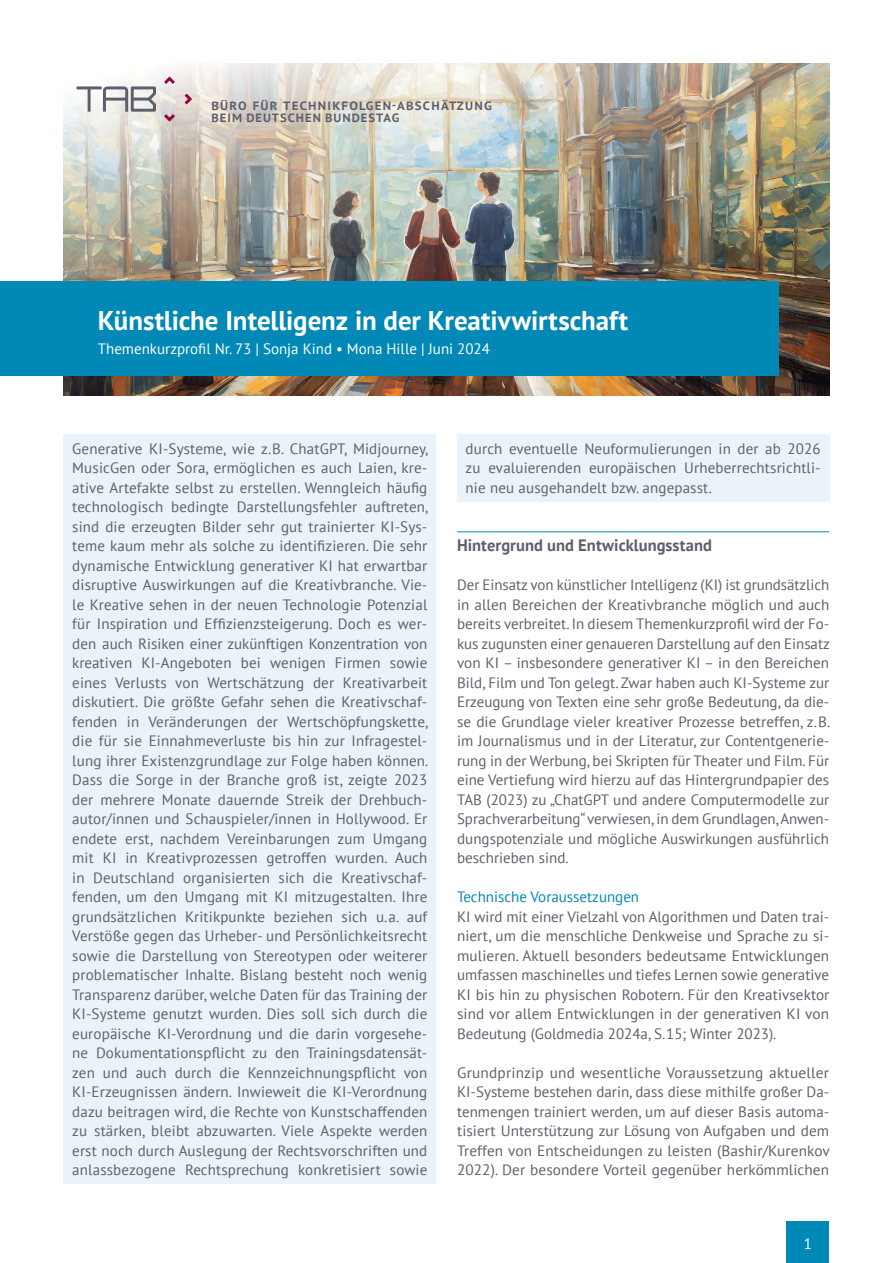
<style>
.page{position:relative;width:893px;height:1263px;background:#fff}
.page>*{position:absolute;margin:0;border:0;box-sizing:border-box;transform-origin:0 0}
.Titel_1{font:700 27px "PT Sans";letter-spacing:-.005em;color:#fff}
.Ü1{font:700 16.5px "PT Sans";letter-spacing:.005em;color:#5d606c}
.Vorspann{font:15px/19.5px "PT Sans";letter-spacing:.01em;color:#5d606c;text-align:justify}
.Textkörper{font:15px/19.5px "PT Sans";color:#5d606c;text-align:justify}
.TKP_Nr_Name_Monat{font:15px "PT Sans";color:#fff}
.Ü2{font:15px "PT Sans";color:#0088b6}
.t1{font:700 12px/12px "PT Sans";letter-spacing:.09em;color:#5d606c;scale:1.07 1}
</style>
<div class="page">
<img style="left:64px;top:64px;width:765px;height:331px">
<div style="left:787px;top:1221px;width:42px;height:42px;background:#0088b6"></div>
<svg style="left:77px;top:86px;width:79px;height:26px"></svg>
<svg style="left:185px;top:94px;width:7px;height:10px"></svg>
<svg style="left:164px;top:77px;width:11px;height:7px"></svg>
<svg style="left:164px;top:114px;width:11px;height:8px"></svg>
<div style="left:64px;top:434px;width:372px;height:750px;background:#e9f3f9"></div>
<div style="left:0;top:281px;width:778px;height:94px;background:#0088b6"></div>
<hr style="left:457px;top:531px;width:372px;height:1px;background:#0088b6">
<div style="left:457px;top:434px;width:372px;height:67px;background:#e9f3f9"></div>
<p class="t1" style="left:211px;top:99px;width:264px">BÜRO FÜR TECHNIKFOLGEN-ABSCHÄTZUNG<br>BEIM DEUTSCHEN BUNDESTAG</p>
<h1 class="Titel_1" style="left:98px;top:303px;width:532px">Künstliche Intelligenz in der Kreativwirtschaft</h1>
<p class="TKP_Nr_Name_Monat" style="left:98px;top:339px;width:394px">Themenkurzprofil Nr. 73 | Sonja Kind • Mona Hille | Juni 2024</p>
<p class="Vorspann" style="left:72px;top:438px;width:358px">Generative KI-Systeme, wie z.B. ChatGPT, Midjourney, MusicGen oder Sora, ermöglichen es auch Laien, kre&shy;ative Artefakte selbst zu erstellen. Wenngleich häufig technologisch bedingte Darstellungsfehler auftreten, sind die erzeugten Bilder sehr gut trainierter KI-Sys&shy;teme kaum mehr als solche zu identifizieren. Die sehr dynamische Entwicklung generativer KI hat erwartbar disruptive Auswirkungen auf die Kreativbranche. Vie&shy;le Kreative sehen in der neuen Technologie Potenzial für Inspiration und Effizienzsteigerung. Doch es wer&shy;den auch Risiken einer zukünftigen Konzentration von kreativen KI-Angeboten bei wenigen Firmen sowie eines Verlusts von Wertschätzung der Kreativarbeit diskutiert. Die größte Gefahr sehen die Kreativschaf&shy;fenden in Veränderungen der Wertschöpfungskette, die für sie Einnahmeverluste bis hin zur Infragestel&shy;lung ihrer Existenzgrundlage zur Folge haben können.<br>Dass die Sorge in der Branche groß ist, zeigte 2023 der mehrere Monate dauernde Streik der Drehbuch&shy;autor/innen und Schauspieler/innen in Hollywood. Er endete erst, nachdem Vereinbarungen zum Umgang mit KI in Kreativprozessen getroffen wurden. Auch in Deutschland organisierten sich die Kreativschaf&shy;fenden, um den Umgang mit KI mitzugestalten. Ihre grundsätzlichen Kritikpunkte beziehen sich u.a. auf Verstöße gegen das Urheber- und Persönlichkeitsrecht sowie die Darstellung von Stereotypen oder weiterer problematischer Inhalte. Bislang besteht noch wenig Transparenz darüber, welche Daten für das Training der KI-Systeme genutzt wurden. Dies soll sich durch die europäische KI-Verordnung und die darin vorgesehe&shy;ne Dokumentationspflicht zu den Trainingsdatensät&shy;zen und auch durch die Kennzeichnungspflicht von KI-Erzeugnissen ändern. Inwieweit die KI-Verordnung dazu beitragen wird, die Rechte von Kunstschaffenden zu stärken, bleibt abzuwarten. Viele Aspekte werden erst noch durch Auslegung der Rechtsvorschriften und anlassbezogene Rechtsprechung konkretisiert sowie</p>
<p class="Vorspann" style="left:466px;top:438px;width:357px">durch eventuelle Neuformulierungen in der ab 2026 zu evaluierenden europäischen Urheberrechtsrichtli&shy;nie neu ausgehandelt bzw. angepasst.</p>
<h1 class="Ü1" style="left:457px;top:535px;width:256px">Hintergrund und Entwicklungsstand</h1>
<p class="Textkörper" style="left:457px;top:575px;width:375px">Der Einsatz von künstlicher Intelligenz (KI) ist grundsätzlich in allen Bereichen der Kreativbranche möglich und auch bereits verbreitet. In diesem Themenkurzprofil wird der Fo&shy;kus zugunsten einer genaueren Darstellung auf den Einsatz von KI – insbesondere generativer KI – in den Bereichen Bild, Film und Ton gelegt. Zwar haben auch KI-Systeme zur Erzeugung von Texten eine sehr große Bedeutung, da die&shy;se die Grundlage vieler kreativer Prozesse betreffen, z.B. im Journalismus und in der Literatur, zur Contentgenerie&shy;rung in der Werbung, bei Skripten für Theater und Film. Für eine Vertiefung wird hierzu auf das Hintergrundpapier des TAB (2023) zu „ChatGPT und andere Computermodelle zur Sprachverarbeitung“ verwiesen, in dem Grundlagen, Anwen&shy;dungspotenziale und mögliche Auswirkungen ausführlich beschrieben sind.</p>
<h2 class="Ü2" style="left:457px;top:887px;width:184px">Technische Voraussetzungen</h2>
<p class="Textkörper" style="left:457px;top:906px;width:374px">KI wird mit einer Vielzahl von Algorithmen und Daten trai&shy;niert, um die menschliche Denkweise und Sprache zu si&shy;mulieren. Aktuell besonders bedeutsame Entwicklungen umfassen maschinelles und tiefes Lernen sowie generative KI bis hin zu physischen Robotern. Für den Kreativsektor sind vor allem Entwicklungen in der generativen KI von Bedeutung (Goldmedia 2024a, S.15; Winter 2023).</p>
<p class="Textkörper" style="left:457px;top:1062px;width:374px">Grundprinzip und wesentliche Voraussetzung aktueller KI-Systeme bestehen darin, dass diese mithilfe großer Da&shy;tenmengen trainiert werden, um auf dieser Basis automa&shy;tisiert Unterstützung zur Lösung von Aufgaben und dem Treffen von Entscheidungen zu leisten (Bashir/Kurenkov 2022). Der besondere Vorteil gegenüber herkömmlichen</p>
<p class="TKP_Nr_Name_Monat" style="left:804px;top:1234px;width:10px">1</p>
</div>
